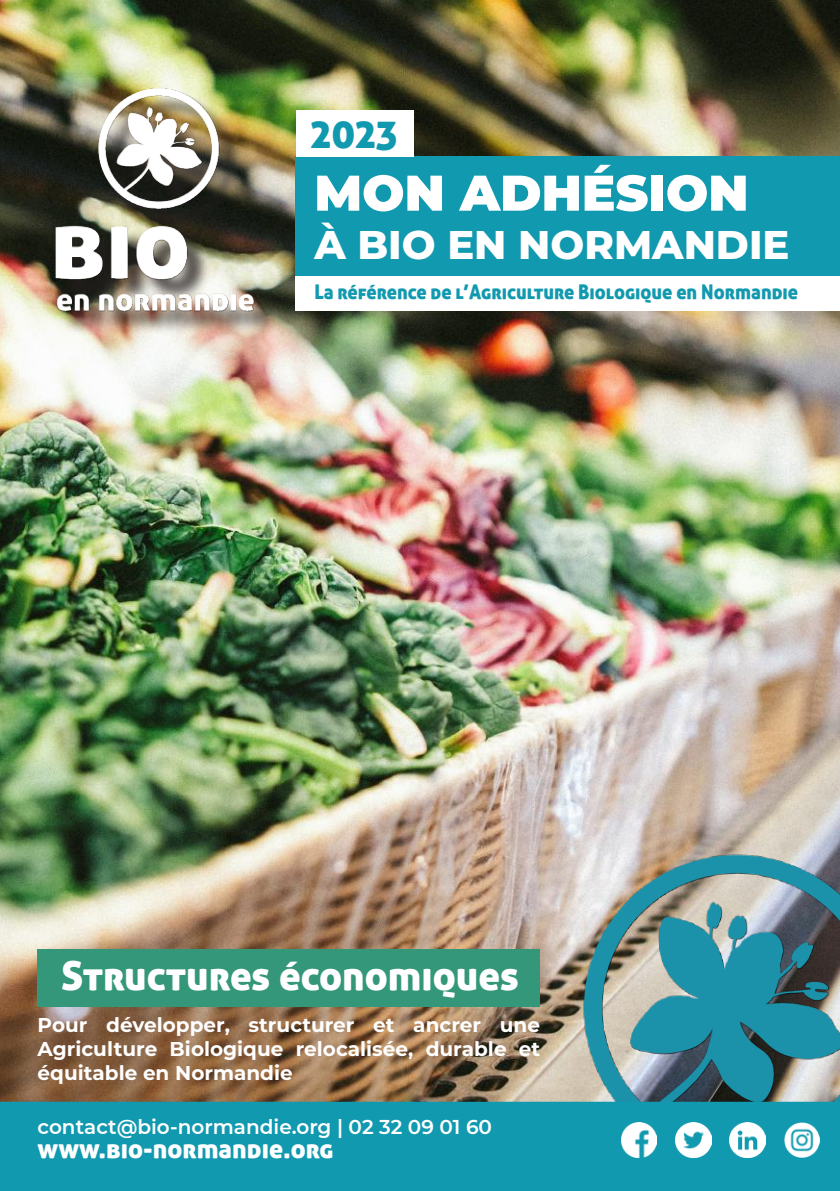
<style>
.page{position:relative;width:840px;height:1191px;background:#fff}
.page>*{position:absolute;margin:0;border:0;box-sizing:border-box;transform-origin:0 0}
.t1{font:900 50px "Montserrat";color:#fff}
.t2{font:40px "Aller Display";color:#fff}
.t3{font:800 40px "Montserrat";color:#fff}
.t4{font:40px "Aller Display";color:#1199af}
.t5{font:26px "Aller Display";color:#fff}
.t6{font:700 20px/24px "Montserrat";color:#fff;text-align:justify}
.t7{font:20px "Aller Display";color:#1199af;scale:.95 1}
.t8{font:600 20px "Montserrat";color:#fff}
</style>
<div class="page">
<img style="left:0;top:0;width:839px;height:1101px">
<div style="left:296px;top:276px;width:543px;height:34px;background:#fff"></div>
<img style="left:576px;top:841px;width:263px;height:260px">
<div style="left:0;top:1101px;width:839px;height:90px;background:#1199af"></div>
<img style="left:621px;top:1122px;width:35px;height:35px">
<img style="left:783px;top:1122px;width:36px;height:35px">
<img style="left:729px;top:1122px;width:35px;height:35px">
<img style="left:675px;top:1122px;width:35px;height:35px">
<div style="left:296px;top:156px;width:543px;height:120px;background:#1199af"></div>
<div style="left:296px;top:110px;width:117px;height:46px;background:#fff"></div>
<div style="left:38px;top:949px;width:502px;height:57px;background:#34977a"></div>
<img style="left:18px;top:63px;width:278px;height:281px">
<h2 class="t4" style="left:310px;top:108px;width:89px">2023</h2>
<h1 class="t1" style="left:314px;top:155px;width:435px">MON ADHÉSION</h1>
<h2 class="t3" style="left:314px;top:215px;width:476px">À BIO EN NORMANDIE</h2>
<p class="t7" style="left:314px;top:279px;width:510px">La référence de l’Agriculture Biologique en Normandie</p>
<h2 class="t2" style="left:61px;top:950px;width:459px">Structures économiques</h2>
<p class="t6" style="left:38px;top:1011px;width:504px">Pour développer, structurer et ancrer une Agriculture Biologique relocalisée, durable et équitable en Normandie</p>
<p class="t8" style="left:38px;top:1112px;width:455px">contact@bio-normandie.org | 02 32 09 01 60</p>
<h3 class="t5" style="left:38px;top:1132px;width:297px">www.bio-normandie.org</h3>
</div>
